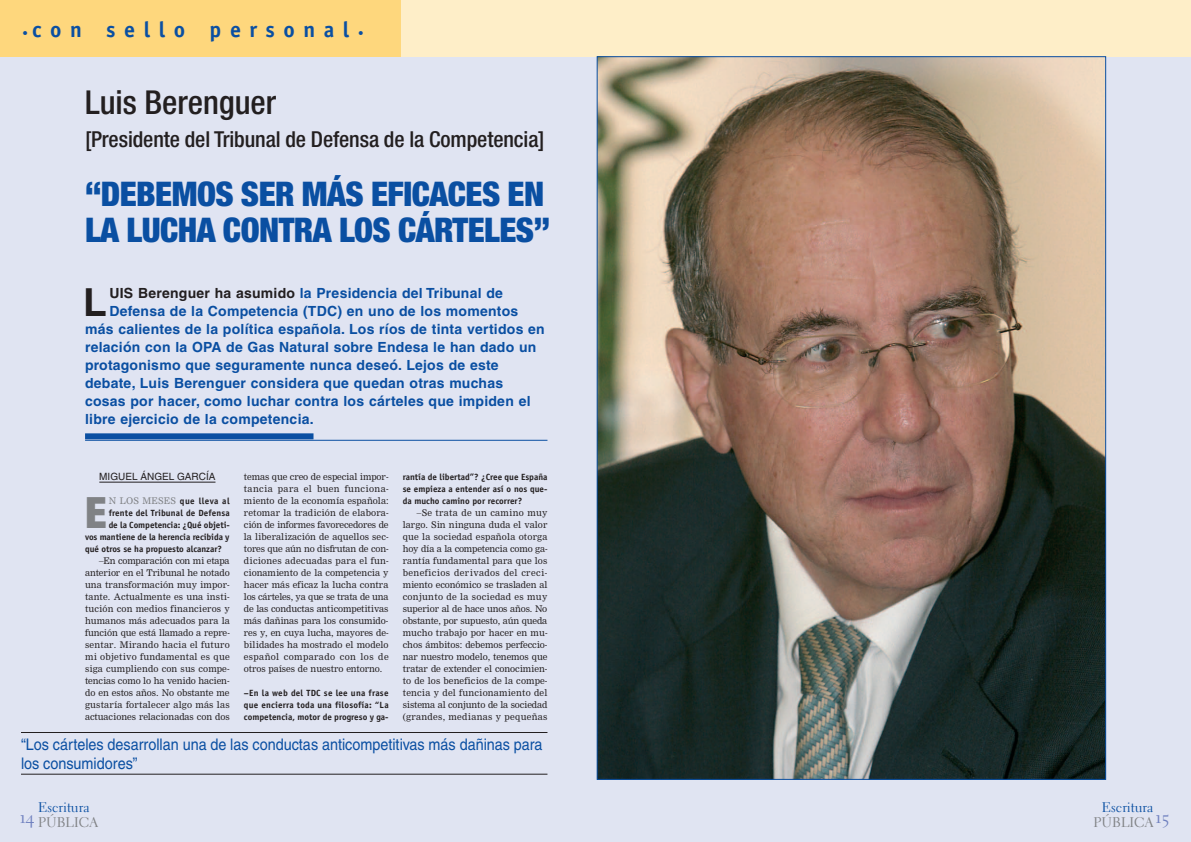
<style>
.page{position:relative;width:1191px;height:842px;background:#e0e4f2}
.page>*{position:absolute;margin:0;border:0;box-sizing:border-box;transform-origin:0 0}
.t1{font:900 condensed 43.2px "Helvetica Neue";color:#808285}
.t2{font:700 38.7px "Helvetica";color:#231f20}
.t3{font:900 condensed 34px/36px "Helvetica Neue";letter-spacing:-.015em;color:#0a4fa2}
.t4{font:500 condensed 33px "Helvetica Neue";color:#231f20}
.t5{font:500 condensed 22px "Helvetica Neue";letter-spacing:-.005em;color:#231f20}
.t6{font:700 22px "Officina Sans";letter-spacing:.39em;color:#0a4fa2}
.t7{font:18px "Electra LH Regular Os F";color:#6f80bf}
.t8{font:16px/19px "Helvetica";color:#0a4fa2;scale:.9 1}
.t9{font:700 14px "Helvetica";letter-spacing:.015em;color:#0a4fa2}
.t10{font:14px/15px "Electra LH Regular Os F";color:#0a4fa2;text-align:center}
.t11{font:14px "Electra LH Regular Os F";color:#808285}
.t12{font:10px "Helvetica";color:#231f20}
.t13{font:9px/12px "M Nimrod";letter-spacing:-.01em;color:#231f20;text-align:justify}
.t14{font:700 9px/12px "Officina Sans";color:#231f20;text-align:justify}
.t15{font:700 9px "Officina Sans";letter-spacing:.05em;color:#231f20}
.s1{font-size:11px}
.s2{color:#231f20}
.s3{font-family:"M Nimrod";font-weight:400;color:#808285}
.s4{color:#808285}
</style>
<div class="page">
<div style="left:0;top:0;width:401px;height:57px;background:#fed77d"></div>
<div style="left:401px;top:0;width:790px;height:57px;background:#feeec8"></div>
<img style="left:599px;top:58px;width:505px;height:720px">
<hr style="left:85px;top:440px;width:462px;height:1px;background:#0a4fa2">
<div style="left:85px;top:433px;width:228px;height:6px;background:#0a4fa2"></div>
<hr style="left:99px;top:482px;width:116px;height:1px;background:#231f20">
<hr style="left:21px;top:732px;width:526px;height:1px;background:#231f20">
<hr style="left:21px;top:774px;width:526px;height:1px;background:#231f20">
<h3 class="t6" style="left:22px;top:21px;width:342px"><span class="s1">•</span>con sello personal <span class="s1">•</span></h3>
<h3 class="t4" style="left:85px;top:91px;width:193px">Luis Berenguer</h3>
<h3 class="t5" style="left:85px;top:132px;width:461px">[Presidente del Tribunal de Defensa de la Competencia]</h3>
<h3 class="t3" style="left:85px;top:179px;width:466px">“DEBEMOS SER MÁS EFICACES EN<br>LA LUCHA CONTRA LOS CÁRTELES”</h3>
<h2 class="t2" style="left:83px;top:288px;width:25px">L</h2>
<h3 class="t9" style="left:109px;top:288px;width:395px"><span class="s2">UIS Berenguer ha asumido</span> la Presidencia del Tribunal de</h3>
<h3 class="t9" style="left:109px;top:306px;width:410px">Defensa de la Competencia (TDC) en uno de los momentos</h3>
<h3 class="t9" style="left:85px;top:324px;width:461px">más calientes de la política española. Los ríos de tinta vertidos en</h3>
<h3 class="t9" style="left:85px;top:342px;width:453px">relación con la OPA de Gas Natural sobre Endesa le han dado un</h3>
<h3 class="t9" style="left:85px;top:360px;width:415px">protagonismo que seguramente nunca deseó. Lejos de este</h3>
<h3 class="t9" style="left:85px;top:378px;width:419px">debate, Luis Berenguer considera que quedan otras muchas</h3>
<h3 class="t9" style="left:85px;top:396px;width:447px">cosas por hacer, como luchar contra los cárteles que impiden el</h3>
<h3 class="t9" style="left:85px;top:414px;width:230px">libre ejercicio de la competencia.</h3>
<p class="t12" style="left:99px;top:473px;width:118px">MIGUEL ÁNGEL GARCÍA</p>
<h1 class="t1" style="left:85px;top:497px;width:23px">E</h1>
<p class="t15" style="left:109px;top:498px;width:123px"><span class="s3">N LOS MESES</span> que lleva al</p>
<p class="t14" style="left:109px;top:508px;width:123px">frente del Tribunal de Defensa</p>
<p class="t14" style="left:109px;top:520px;width:123px">de la Competencia: ¿Qué objeti-</p>
<p class="t14" style="left:85px;top:532px;width:146px">vos mantiene de la herencia recibida y</p>
<p class="t14" style="left:85px;top:544px;width:138px">qué otros se ha propuesto alcanzar?</p>
<p class="t13" style="left:85px;top:555px;width:146px;text-indent:14px">–En comparación con mi etapa anterior en el Tribunal he notado una transformación muy impor&shy;tante. Actualmente es una insti&shy;tución con medios financieros y humanos más adecuados para la función que está llamado a repre&shy;sentar. Mirando hacia el futuro mi objetivo fundamental es que siga cumpliendo con sus compe&shy;tencias como lo ha venido hacien&shy;do en estos años. No obstante me gustaría fortalecer algo más las actuaciones relacionadas con dos</p>
<p class="t13" style="left:244px;top:471px;width:146px">temas que creo de especial impor&shy;tancia para el buen funciona&shy;miento de la economía española: retomar la tradición de elabora&shy;ción de informes favorecedores de la liberalización de aquellos sec&shy;tores que aún no disfrutan de con&shy;diciones adecuadas para el fun&shy;cionamiento de la competencia y hacer más eficaz la lucha contra los cárteles, ya que se trata de una de las conductas anticompetitivas más dañinas para los consumido&shy;res y, en cuya lucha, mayores de&shy;bilidades ha mostrado el modelo español comparado con los de otros países de nuestro entorno.</p>
<p class="t14" style="left:244px;top:688px;width:146px">–En la web del TDC se lee una frase que encierra toda una filosofía: “La competencia, motor de progreso y ga-</p>
<p class="t14" style="left:403px;top:472px;width:146px">rantía de libertad”? ¿Cree que España se empieza a entender así o nos que&shy;da mucho camino por recorrer?</p>
<p class="t13" style="left:403px;top:507px;width:146px;text-indent:14px">–Se trata de un camino muy largo. Sin ninguna duda el valor que la sociedad española otorga hoy día a la competencia como ga&shy;rantía fundamental para que los beneficios derivados del creci&shy;miento económico se trasladen al conjunto de la sociedad es muy superior al de hace unos años. No obstante, por supuesto, aún queda mucho trabajo por hacer en mu&shy;chos ámbitos: debemos perfeccio&shy;nar nuestro modelo, tenemos que tratar de extender el conocimien&shy;to de los beneficios de la compe&shy;tencia y del funcionamiento del sistema al conjunto de la sociedad (grandes, medianas y pequeñas</p>
<h3 class="t8" style="left:21px;top:736px;width:581px">“Los cárteles desarrollan una de las conductas anticompetitivas más dañinas para los consumidores”</h3>
<h3 class="t10" style="left:38px;top:801px;width:53px">Escritura</h3>
<h3 class="t11" style="left:38px;top:817px;width:61px">PÚBLICA</h3>
<h3 class="t7" style="left:20px;top:810px;width:16px">14</h3>
<h3 class="t10" style="left:1093px;top:801px;width:77px">Escritura<br><span class="s4">PÚBLICA</span><sup>15</sup></h3>
</div>
